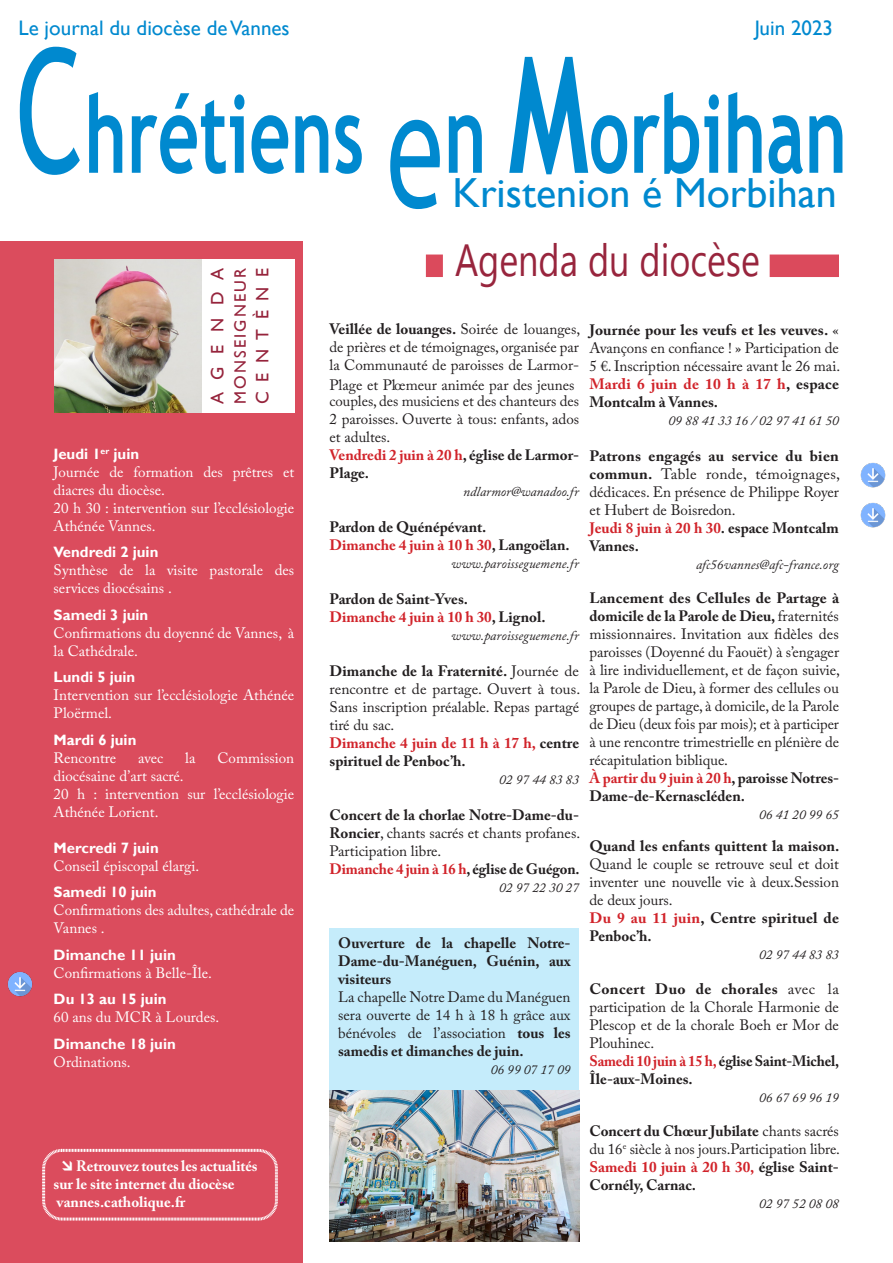
<style>
.page{position:relative;width:893px;height:1263px;background:#fff}
.page>*{position:absolute;margin:0;border:0;box-sizing:border-box;transform-origin:0 0}
.t1{font:700 108px "Trebuchet MS";color:#0089cf;scale:.67 1}
.t2{font:45px "Segoe UI Symbol";color:#98253d;scale:.8 1}
.t3{font:42px "Gill Sans";color:#0089cf}
.t4{font:21px "Gill Sans";color:#0089cf}
.Style_de_paragraphe{font:18px "Gill Sans";letter-spacing:.53em;color:#96243c}
.Style_de_paragraphe-2{font:16.5px "Gill Sans";letter-spacing:.13em;color:#96243c}
.contact_italic_9{font:15px/18px "Adobe Caslon Pro";color:#231f20;text-align:justify}
.contact_italic_9-2{font:700 15px/18px "Adobe Caslon Pro";color:#231f20}
.Corps_de_texte{font:15px/18px "Adobe Caslon Pro";color:#fff}
.Corps_de_texte-2{font:700 15px/18px "Gill Sans";color:#fff}
.t5{font:700 15px "Adobe Caslon Pro";color:#fff}
.AC10_just{font:15px/18px "Adobe Caslon Pro";color:#fff}
.contact_italic_9-3{font:italic 13.5px "Adobe Caslon Pro";color:#231f20}
.s1{font-weight:400;font-size:173.25px}
.s2{font-family:"Myriad Pro";font-weight:400;font-size:176.7px}
.s3{font-size:162px}
.s4{font-family:"Adobe Caslon Pro";font-weight:400}
.s5{font-weight:700}
.s6{font-weight:700;color:#d1232a}
.s7{color:#d1232a}
.s8{font-weight:400}
</style>
<div class="page">
<div style="left:0;top:242px;width:303px;height:1021px;background:#db4a5c"></div>
<img style="left:54px;top:259px;width:148px;height:153px">
<div style="left:202px;top:259px;width:93px;height:153px;background:#fff"></div>
<div style="left:770px;top:254px;width:69px;height:23px;background:#db4a5c"></div>
<div style="left:426px;top:254px;width:17px;height:23px;background:#db4a5c"></div>
<img style="left:860px;top:462px;width:26px;height:26px">
<img style="left:7px;top:971px;width:26px;height:26px">
<img style="left:860px;top:502px;width:26px;height:26px">
<div style="left:330px;top:929px;width:249px;height:161px;background:#c5ecfb"></div>
<img style="left:330px;top:1090px;width:249px;height:152px">
<svg style="left:42px;top:1148px;width:236px;height:73px"></svg>
<p class="t4" style="left:18px;top:16px;width:273px">Le journal du diocèse de Vannes</p>
<p class="t4" style="left:755px;top:16px;width:80px">Juin 2023</p>
<p class="t1" style="left:15px;top:67px;width:1243px"><span class="s1">C</span>hrétiens <span class="s2">e</span>n <span class="s3">M</span>orbihan</p>
<p class="t3" style="left:452px;top:168px;width:386px">Kristenion é Morbihan</p>
<p class="Style_de_paragraphe" style="left:207px;top:404px;width:138px;rotate:-90deg">AGENDA</p>
<p class="Style_de_paragraphe-2" style="left:231px;top:404px;width:138px;rotate:-90deg">MONSEIGNEUR</p>
<p class="Style_de_paragraphe" style="left:252px;top:404px;width:138px;rotate:-90deg">CENTÈNE</p>
<p class="Corps_de_texte-2" style="left:54px;top:445px;width:87px">Jeudi 1<sup>er</sup> juin</p>
<p class="Corps_de_texte" style="left:54px;top:462px;width:242px">Journée de formation des prêtres et diacres du diocèse.</p>
<p class="Corps_de_texte" style="left:54px;top:498px;width:242px">20 h 30 : intervention sur l’ecclésiologie<br>Athénée Vannes.</p>
<p class="Corps_de_texte-2" style="left:54px;top:543px;width:106px">Vendredi 2 juin</p>
<p class="Corps_de_texte" style="left:54px;top:561px;width:242px">Synthèse de la visite pastorale des services diocésains .</p>
<p class="Corps_de_texte-2" style="left:54px;top:606px;width:96px">Samedi 3 juin</p>
<p class="AC10_just" style="left:54px;top:623px;width:242px">Confirmations du doyenné de Vannes, à la Cathédrale.</p>
<p class="Corps_de_texte-2" style="left:54px;top:668px;width:83px">Lundi 5 juin</p>
<p class="Corps_de_texte" style="left:54px;top:686px;width:242px">Intervention sur l’ecclésiologie Athénée<br>Ploërmel.</p>
<p class="Corps_de_texte-2" style="left:54px;top:731px;width:84px">Mardi 6 juin</p>
<p class="Corps_de_texte" style="left:54px;top:748px;width:64px">Rencontre</p>
<p class="Corps_de_texte" style="left:138px;top:748px;width:27px">avec</p>
<p class="Corps_de_texte" style="left:185px;top:748px;width:12px">la</p>
<p class="Corps_de_texte" style="left:217px;top:748px;width:78px">Commission</p>
<p class="Corps_de_texte" style="left:54px;top:766px;width:132px">diocésaine d’art sacré.</p>
<p class="Corps_de_texte" style="left:54px;top:784px;width:242px">20 h : intervention sur l’ecclésiologie<br>Athénée Lorient.</p>
<p class="Corps_de_texte-2" style="left:54px;top:839px;width:107px">Mercredi 7 juin</p>
<p class="Corps_de_texte" style="left:54px;top:856px;width:147px">Conseil épiscopal élargi.</p>
<p class="Corps_de_texte-2" style="left:54px;top:884px;width:105px">Samedi 10 juin</p>
<p class="Corps_de_texte" style="left:54px;top:901px;width:242px">Confirmations des adultes, cathédrale de<br>Vannes .</p>
<p class="Corps_de_texte-2" style="left:54px;top:946px;width:124px">Dimanche 11 juin</p>
<p class="Corps_de_texte" style="left:54px;top:963px;width:160px">Confirmations à Belle-Île.</p>
<p class="Corps_de_texte-2" style="left:54px;top:991px;width:114px">Du 13 au 15 juin</p>
<p class="Corps_de_texte" style="left:54px;top:1008px;width:167px">60 ans du MCR à Lourdes.</p>
<p class="Corps_de_texte-2" style="left:54px;top:1035px;width:124px">Dimanche 18 juin<br><span class="s4">Ordinations.</span></p>
<p class="t5" style="left:76px;top:1157px;width:183px">Retrouvez toutes les actualités</p>
<p class="t5" style="left:54px;top:1175px;width:182px">sur le site internet du diocèse</p>
<p class="t5" style="left:57px;top:1193px;width:130px">vannes.catholique.fr</p>
<p class="t2" style="left:518px;top:235px;width:280px">■ ◆ □ ➔▲</p>
<p class="contact_italic_9" style="left:330px;top:320px;width:252px"><span class="s5">Veillée de louanges.</span> Soirée de louanges, de prières et de témoignages, organisée par la Communauté de paroisses de Larmor-</p>
<p class="contact_italic_9" style="left:330px;top:377px;width:251px;line-height:15.8px">Plage et Plœmeur animée par des jeunes couples, des musiciens et des chanteurs des</p>
<p class="contact_italic_9" style="left:330px;top:410px;width:251px;text-align:left">2 paroisses. Ouverte à tous: enfants, ados et adultes.<br><span class="s6">Vendredi 2 juin à 20 h</span><span class="s5">, église de Larmor-<br>Plage.</span></p>
<p class="contact_italic_9-3" style="left:463px;top:484px;width:117px">ndlarmor@wanadoo.fr</p>
<p class="contact_italic_9-2" style="left:330px;top:518px;width:242px">Pardon de Quénépévant.<br><span class="s7">Dimanche 4 juin à 10 h 30</span>, Langoëlan.</p>
<p class="contact_italic_9-3" style="left:451px;top:556px;width:130px">www.paroisseguemene.fr</p>
<p class="contact_italic_9-2" style="left:330px;top:590px;width:217px">Pardon de Saint-Yves.<br><span class="s7">Dimanche 4 juin à 10 h 30</span>, Lignol.</p>
<p class="contact_italic_9-3" style="left:451px;top:628px;width:130px">www.paroisseguemene.fr</p>
<p class="contact_italic_9" style="left:330px;top:662px;width:252px;text-align:left"><span class="s5">Dimanche de la Fraternité.</span> Journée de rencontre et de partage. Ouvert à tous.<br>Sans inscription préalable. Repas partagé tiré du sac.<br><span class="s6">Dimanche 4 juin de 11 h à 17 h,</span> <span class="s5">centre spirituel de Penboc’h.</span></p>
<p class="contact_italic_9-3" style="left:499px;top:772px;width:81px">02 97 44 83 83</p>
<p class="contact_italic_9-2" style="left:330px;top:806px;width:252px">Concert de la chorlae Notre-Dame-du-Roncier<span class="s8">, chants sacrés et chants profanes.<br>Participation libre.<br></span><span class="s7">Dimanche 4 juin à 16 h</span>, église de Guégon.</p>
<p class="contact_italic_9-3" style="left:499px;top:880px;width:81px">02 97 22 30 27</p>
<p class="contact_italic_9-2" style="left:338px;top:934px;width:234px;text-align:justify">Ouverture de la chapelle Notre-Dame-du-Manéguen, Guénin, aux visiteurs</p>
<p class="contact_italic_9" style="left:338px;top:988px;width:234px">La chapelle Notre Dame du Manéguen sera ouverte de 14 h à 18 h grâce aux bénévoles de l’association <span class="s5">tous les samedis et dimanches de juin.</span></p>
<p class="contact_italic_9-3" style="left:491px;top:1062px;width:81px">06 99 07 17 09</p>
<p class="contact_italic_9" style="left:589px;top:320px;width:252px"><span class="s5">Journée pour les veufs et les veuves.</span> « Avançons en confiance ! » Participation de 5 €. Inscription nécessaire avant le 26 mai.</p>
<p class="contact_italic_9-2" style="left:589px;top:374px;width:251px"><span class="s7">Mardi 6 juin de 10 h à 17 h</span>, espace<br>Montcalm à Vannes.</p>
<p class="contact_italic_9-3" style="left:668px;top:412px;width:172px">09 88 41 33 16 / 02 97 41 61 50</p>
<p class="contact_italic_9" style="left:589px;top:446px;width:252px"><span class="s5">Patrons engagés au service du bien commun.</span> Table ronde, témoignages, dédicaces. En présence de Philippe Royer et Hubert de Boisredon.</p>
<p class="contact_italic_9-2" style="left:589px;top:518px;width:251px"><span class="s7">Jeudi 8 juin à 20 h 30</span>. espace Montcalm<br>Vannes.</p>
<p class="contact_italic_9-3" style="left:696px;top:556px;width:144px">afc56vannes@afc-france.org</p>
<p class="contact_italic_9" style="left:589px;top:589px;width:252px"><span class="s5">Lancement des Cellules de Partage à domicile de la Parole de Dieu,</span> fraternités missionnaires. Invitation aux fidèles des paroisses (Doyenné du Faouët) à s’engager à lire individuellement, et de façon suivie, la Parole de Dieu, à former des cellules ou groupes de partage, à domicile, de la Parole de Dieu (deux fois par mois); et à participer à une rencontre trimestrielle en plénière de récapitulation biblique.</p>
<p class="contact_italic_9-2" style="left:589px;top:769px;width:251px"><span class="s7">À partir du 9 juin à 20 h</span>, paroisse Notres-<br>Dame-de-Kernascléden.</p>
<p class="contact_italic_9-3" style="left:759px;top:806px;width:81px">06 41 20 99 65</p>
<p class="contact_italic_9" style="left:589px;top:837px;width:252px"><span class="s5">Quand les enfants quittent la maison.<br></span>Quand le couple se retrouve seul et doit inventer une nouvelle vie à deux.Session de deux jours.</p>
<p class="contact_italic_9-2" style="left:589px;top:909px;width:251px"><span class="s7">Du 9 au 11 juin</span>, Centre spirituel de<br>Penboc’h.</p>
<p class="contact_italic_9-3" style="left:759px;top:947px;width:81px">02 97 44 83 83</p>
<p class="contact_italic_9" style="left:589px;top:979px;width:251px"><span class="s5">Concert Duo de chorales</span> avec la participation de la Chorale Harmonie de Plescop et de la chorale Boeh er Mor de Plouhinec.</p>
<p class="contact_italic_9-2" style="left:589px;top:1051px;width:251px"><span class="s7">Samedi 10 juin à 15 h,</span> église Saint-Michel,<br>Île-aux-Moines.</p>
<p class="contact_italic_9-3" style="left:759px;top:1089px;width:81px">06 67 69 96 19</p>
<p class="contact_italic_9" style="left:589px;top:1121px;width:252px"><span class="s5">Concert du Chœur Jubilate</span> chants sacrés du 16<sup>e</sup> siècle à nos jours.Participation libre.</p>
<p class="contact_italic_9-2" style="left:589px;top:1157px;width:251px"><span class="s7">Samedi 10 juin à 20 h 30,</span> église Saint-<br>Cornély, Carnac.</p>
<p class="contact_italic_9-3" style="left:759px;top:1195px;width:81px">02 97 52 08 08</p>
</div>
